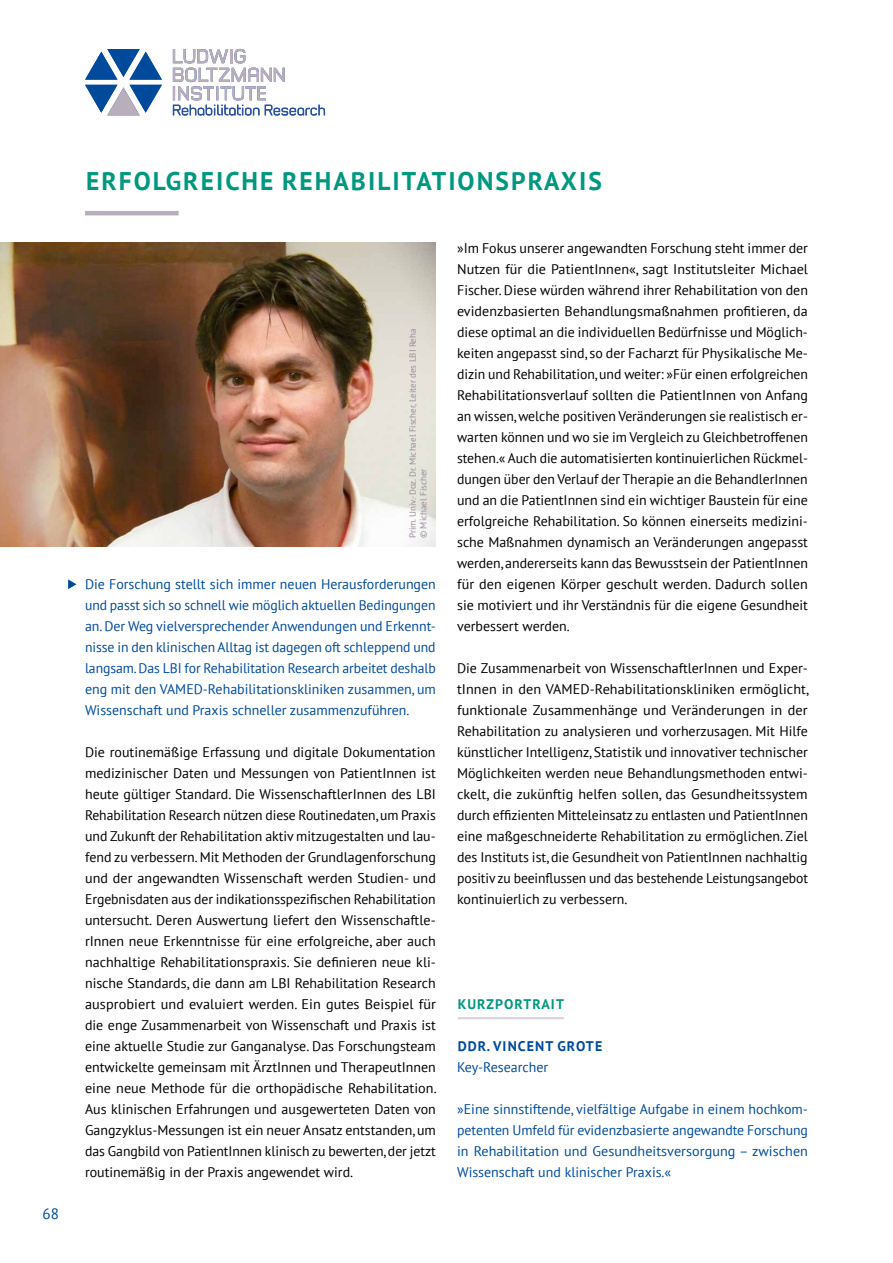
<style>
.page{position:relative;width:893px;height:1263px;background:#fff}
.page>*{position:absolute;margin:0;border:0;box-sizing:border-box;transform-origin:0 0}
.t1{font:700 25.5px "PT Sans";letter-spacing:.08em;color:#00977f}
.t2{font:15px "PT Sans";color:#004a9b}
.t3{font:13.95px/21px "PT Sans";color:#000;text-align:justify}
.t4{font:13.95px/21px "PT Sans";color:#004a9b;text-align:justify}
.t5{font:700 13.95px "PT Sans";letter-spacing:.08em;color:#004a9b}
.t6{font:700 13.95px "PT Sans";letter-spacing:.08em;color:#00977f}
.t7{font:9px/10.8px "PT Sans";color:#988a9a}
</style>
<div class="page">
<hr style="left:458px;top:1017px;width:106px;height:2px;background:#dbd5dd">
<svg style="left:68px;top:579px;width:9px;height:10px"></svg>
<hr style="left:85px;top:211px;width:94px;height:4px;background:#b9aebb">
<img style="left:0;top:242px;width:436px;height:305px">
<svg style="left:85px;top:49px;width:77px;height:66px"></svg>
<svg style="left:173px;top:49px;width:152px;height:67px"></svg>
<p class="t2" style="left:43px;top:1204px;width:18px">68</p>
<h1 class="t1" style="left:86px;top:164px;width:517px">ERFOLGREICHE REHABILITATIONSPRAXIS</h1>
<p class="t7" style="left:407px;top:538px;width:211px;rotate:-90deg">Prim. Univ.-Doz. Dr. Michael Fischer, Leiter des LBI Reha © Michael Fischer</p>
<p class="t4" style="left:85px;top:573px;width:352px">Die Forschung stellt sich immer neuen Herausforderungen und passt sich so schnell wie möglich aktuellen Bedingungen an. Der Weg vielversprechender Anwendungen und Erkennt&shy;nisse in den klinischen Alltag ist dagegen oft schleppend und langsam. Das LBI for Rehabilitation Research arbeitet deshalb eng mit den VAMED-Rehabilitationskliniken zusammen, um Wissenschaft und Praxis schneller zusammenzuführen.</p>
<p class="t3" style="left:85px;top:741px;width:353px">Die routinemäßige Erfassung und digitale Dokumentation medizinischer Daten und Messungen von PatientInnen ist heute gültiger Standard. Die WissenschaftlerInnen des LBI Rehabilitation Research nützen diese Routinedaten, um Praxis und Zukunft der Rehabilitation aktiv mitzugestalten und lau&shy;fend zu verbessern. Mit Methoden der Grundlagenforschung und der angewandten Wissenschaft werden Studien- und Ergebnisdaten aus der indikationsspezifischen Rehabilitation untersucht. Deren Auswertung liefert den Wissenschaftle&shy;rInnen neue Erkenntnisse für eine erfolgreiche, aber auch nachhaltige Rehabilitationspraxis. Sie definieren neue kli&shy;nische Standards, die dann am LBI Rehabilitation Research ausprobiert und evaluiert werden. Ein gutes Beispiel für die enge Zusammenarbeit von Wissenschaft und Praxis ist eine aktuelle Studie zur Ganganalyse. Das Forschungsteam entwickelte gemeinsam mit ÄrztInnen und TherapeutInnen eine neue Methode für die orthopädische Rehabilitation.<br>Aus klinischen Erfahrungen und ausgewerteten Daten von Gangzyklus-Messungen ist ein neuer Ansatz entstanden, um das Gangbild von PatientInnen klinisch zu bewerten, der jetzt routinemäßig in der Praxis angewendet wird.</p>
<p class="t3" style="left:457px;top:237px;width:352px">»Im Fokus unserer angewandten Forschung steht immer der Nutzen für die PatientInnen«, sagt Institutsleiter Michael Fischer. Diese würden während ihrer Rehabilitation von den evidenzbasierten Behandlungsmaßnahmen profitieren, da diese optimal an die individuellen Bedürfnisse und Möglich&shy;keiten angepasst sind, so der Facharzt für Physikalische Me&shy;dizin und Rehabilitation, und weiter: »Für einen erfolgreichen Rehabilitationsverlauf sollten die PatientInnen von Anfang an wissen, welche positiven Veränderungen sie realistisch er&shy;warten können und wo sie im Vergleich zu Gleichbetroffenen stehen.« Auch die automatisierten kontinuierlichen Rückmel&shy;dungen über den Verlauf der Therapie an die BehandlerInnen und an die PatientInnen sind ein wichtiger Baustein für eine erfolgreiche Rehabilitation. So können einerseits medizini&shy;sche Maßnahmen dynamisch an Veränderungen angepasst werden, andererseits kann das Bewusstsein der PatientInnen für den eigenen Körper geschult werden. Dadurch sollen sie motiviert und ihr Verständnis für die eigene Gesundheit verbessert werden.</p>
<p class="t3" style="left:457px;top:657px;width:353px">Die Zusammenarbeit von WissenschaftlerInnen und Exper&shy;tInnen in den VAMED-Rehabilitationskliniken ermöglicht, funktionale Zusammenhänge und Veränderungen in der Rehabilitation zu analysieren und vorherzusagen. Mit Hilfe künstlicher Intelligenz, Statistik und innovativer technischer Möglichkeiten werden neue Behandlungsmethoden entwi&shy;ckelt, die zukünftig helfen sollen, das Gesundheitssystem durch effizienten Mitteleinsatz zu entlasten und PatientInnen eine maßgeschneiderte Rehabilitation zu ermöglichen. Ziel des Instituts ist, die Gesundheit von PatientInnen nachhaltig positiv zu beeinflussen und das bestehende Leistungsangebot kontinuierlich zu verbessern.</p>
<p class="t6" style="left:458px;top:995px;width:108px">KURZPORTRAIT</p>
<p class="t5" style="left:458px;top:1037px;width:146px">DDR. VINCENT GROTE</p>
<p class="t4" style="left:457px;top:1056px;width:93px">Key-Researcher</p>
<p class="t4" style="left:457px;top:1098px;width:352px">»Eine sinnstiftende, vielfältige Aufgabe in einem hochkom&shy;petenten Umfeld für evidenzbasierte angewandte Forschung in Rehabilitation und Gesundheitsversorgung – zwischen Wissenschaft und klinischer Praxis.«</p>
</div>
